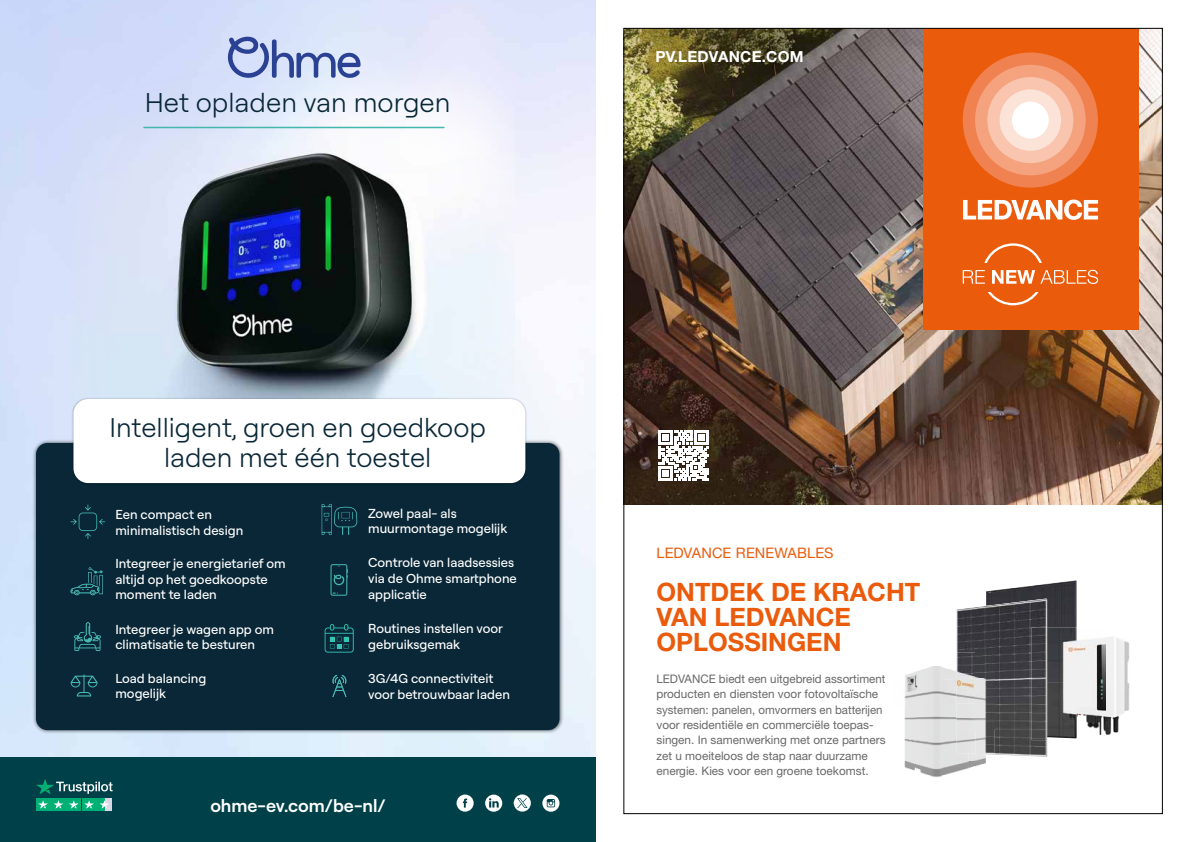
<style>
.page{position:relative;width:1191px;height:842px;background:#fff}
.page>*{position:absolute;margin:0;border:0;box-sizing:border-box;transform-origin:0 0}
.t1{font:300 27.1px "Roobert";color:#092737}
.t2{font:300 27px/30px "Roobert";color:#092737;text-align:center}
.t3{font:700 25.3px/25.3px "Helvetica Neue LT Pro";color:#ea5b0b}
.t4{font:600 18px "Roobert";color:#fff}
.t5{font:700 15.2px "Helvetica Neue LT Pro";letter-spacing:.015em;color:#fff}
.t6{font:14.5px "Helvetica Neue LT Pro";letter-spacing:.01em;color:#ea5b0b}
.t7{font:500 13px/15.6px "Roobert";color:#fff}
.t8{font:11.8px/15.4px "Helvetica Neue LT Pro";color:#686868}
</style>
<div class="page">
<img style="left:0;top:0;width:595px;height:758px">
<img style="left:72px;top:25px;width:443px;height:372px">
<div style="left:32px;top:439px;width:531px;height:295px;background:#000;opacity:.64"></div>
<div style="left:36px;top:443px;width:523px;height:287px;background:#092737;border-radius:12px"></div>
<svg style="left:227px;top:37px;width:133px;height:41px;background:#a3b1d9"></svg>
<hr style="left:143px;top:127px;width:301px;height:1px;background:#44b8ad">
<div style="left:0;top:758px;width:595px;height:84px;background:#004149"></div>
<svg style="left:36px;top:779px;width:77px;height:15px"></svg>
<div style="left:36px;top:798px;width:14px;height:13px;background:#00b075"></div>
<div style="left:51px;top:798px;width:15px;height:13px;background:#00b075"></div>
<div style="left:67px;top:798px;width:14px;height:13px;background:#00b075"></div>
<div style="left:82px;top:798px;width:14px;height:13px;background:#00b075"></div>
<div style="left:103px;top:798px;width:9px;height:13px;background:#d9d9e6"></div>
<div style="left:97px;top:798px;width:7px;height:13px;background:#00b075"></div>
<svg style="left:38px;top:800px;width:25px;height:9px"></svg>
<svg style="left:69px;top:800px;width:25px;height:9px"></svg>
<svg style="left:100px;top:800px;width:9px;height:9px"></svg>
<svg style="left:332px;top:675px;width:15px;height:22px"></svg>
<svg style="left:71px;top:674px;width:27px;height:22px"></svg>
<svg style="left:330px;top:564px;width:18px;height:32px"></svg>
<svg style="left:71px;top:504px;width:34px;height:35px"></svg>
<svg style="left:74px;top:622px;width:27px;height:29px"></svg>
<svg style="left:325px;top:624px;width:29px;height:29px"></svg>
<svg style="left:321px;top:504px;width:36px;height:31px"></svg>
<div style="left:71px;top:397px;width:456px;height:88px;background:#000;opacity:.24"></div>
<div style="left:73px;top:399px;width:452px;height:84px;background:#fff;border-radius:15px"></div>
<svg style="left:71px;top:567px;width:32px;height:28px"></svg>
<svg style="left:485px;top:795px;width:17px;height:17px"></svg>
<svg style="left:456px;top:794px;width:17px;height:18px"></svg>
<svg style="left:514px;top:794px;width:17px;height:18px"></svg>
<svg style="left:542px;top:795px;width:17px;height:17px"></svg>
<img style="left:625px;top:30px;width:535px;height:475px">
<div style="left:923px;top:240px;width:215px;height:90px;background:#ea5b0b"></div>
<div style="left:923px;top:28px;width:215px;height:216px;background:#ea5b0b"></div>
<svg style="left:963px;top:199px;width:135px;height:21px"></svg>
<div style="left:982px;top:243px;width:62px;height:62px;border:2px solid #fff;border-radius:50%"></div>
<div style="left:960px;top:263px;width:121px;height:29px;background:#ea5b0b"></div>
<svg style="left:962px;top:262px;width:23px;height:22px"></svg>
<svg style="left:992px;top:262px;width:106px;height:22px"></svg>
<div style="left:962px;top:53px;width:136px;height:135px;background:#f08150;border-radius:50%"></div>
<div style="left:975px;top:65px;width:110px;height:110px;background:#f5a37f;border-radius:50%"></div>
<div style="left:987px;top:77px;width:86px;height:86px;background:#f9c5af;border-radius:50%"></div>
<div style="left:999px;top:89px;width:62px;height:62px;background:#fce3d7;border-radius:50%"></div>
<div style="left:1012px;top:102px;width:36px;height:36px;background:#fff;border-radius:50%"></div>
<svg style="left:658px;top:431px;width:50px;height:50px"></svg>
<img style="left:986px;top:580px;width:90px;height:47px">
<img style="left:956px;top:599px;width:91px;height:158px">
<img style="left:1076px;top:627px;width:54px;height:85px">
<img style="left:1047px;top:712px;width:77px;height:28px">
<img style="left:1047px;top:627px;width:29px;height:111px">
<img style="left:1031px;top:627px;width:16px;height:113px">
<img style="left:904px;top:666px;width:52px;height:68px">
<img style="left:904px;top:734px;width:64px;height:27px">
<img style="left:968px;top:755px;width:26px;height:6px">
<img style="left:904px;top:761px;width:82px;height:16px">
<img style="left:956px;top:653px;width:38px;height:102px">
<h1 class="t1" style="left:145px;top:83px;width:307px">Het opladen van morgen</h1>
<h2 class="t2" style="left:110px;top:411px;width:378px">Intelligent, groen en goedkoop laden met één toestel</h2>
<p class="t7" style="left:115px;top:506px;width:129px">Een compact en minimalistisch design</p>
<p class="t7" style="left:115px;top:555px;width:172px">Integreer je energietarief om altijd op het goedkoopste moment te laden</p>
<p class="t7" style="left:368px;top:504px;width:140px">Zowel paal- als muurmontage mogelijk</p>
<p class="t7" style="left:368px;top:554px;width:150px">Controle van laadsessies via de Ohme smartphone applicatie</p>
<p class="t7" style="left:115px;top:620px;width:160px">Integreer je wagen app om climatisatie te besturen</p>
<p class="t7" style="left:368px;top:620px;width:136px">Routines instellen voor gebruiksgemak</p>
<p class="t7" style="left:115px;top:670px;width:92px">Load balancing mogelijk</p>
<p class="t7" style="left:368px;top:670px;width:143px">3G/4G connectiviteit voor betrouwbaar laden</p>
<h3 class="t4" style="left:210px;top:792px;width:177px">ohme-ev.com/be-nl/</h3>
<p class="t5" style="left:655px;top:47px;width:150px">PV.LEDVANCE.COM</p>
<p class="t6" style="left:656px;top:544px;width:179px">LEDVANCE RENEWABLES</p>
<h3 class="t3" style="left:656px;top:578px;width:265px">ONTDEK DE KRACHT<br>VAN LEDVANCE<br>OPLOSSINGEN</h3>
<p class="t8" style="left:656px;top:671px;width:231px">LEDVANCE biedt een uitgebreid assortiment producten en diensten voor fotovoltaïsche systemen: panelen, omvormers en batterĳen voor residentiële en commerciële toepas&shy;singen. In samenwerking met onze partners zet u moeiteloos de stap naar duurzame energie. Kies voor een groene toekomst.</p>
<h3 class="t3" style="left:656px;top:583px;width:196px">VAN LEDVANCE<br>OPLOSSINGEN</h3>
<p class="t8" style="left:656px;top:666px;width:231px">producten en diensten voor fotovoltaïsche systemen: panelen, omvormers en batterĳen voor residentiële en commerciële toepas&shy;singen. In samenwerking met onze partners zet u moeiteloos de stap naar duurzame energie. Kies voor een groene toekomst.</p>
</div>
